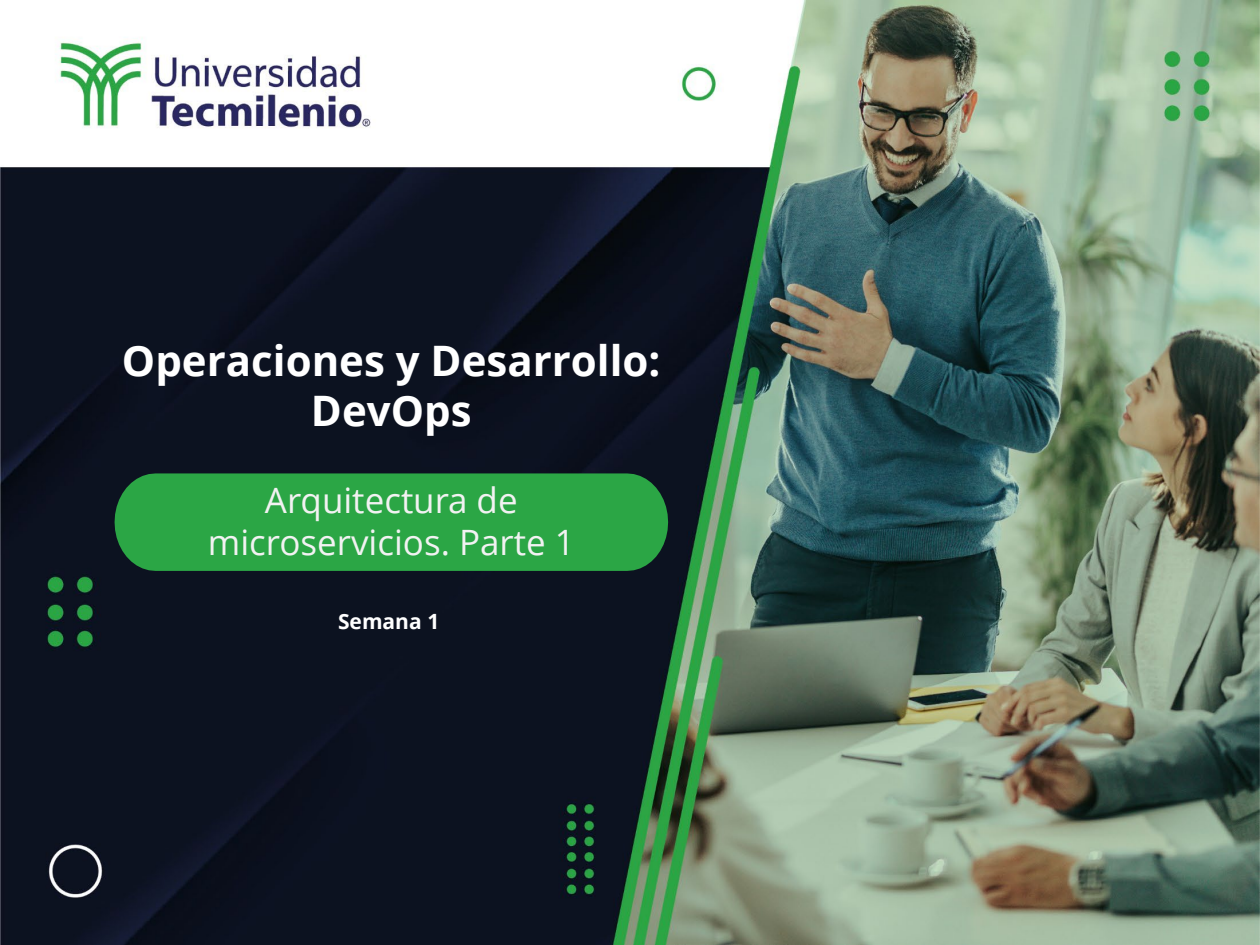
<style>
.page{position:relative;width:1260px;height:945px;background:#fff}
.page>*{position:absolute;margin:0;border:0;box-sizing:border-box;transform-origin:0 0}
.t1{font:700 42px/50.4px "Open Sans";color:#fff;text-align:center}
.t2{font:35px/42px "Open Sans";color:#f2f2f2;text-align:center}
.t3{font:700 21px "Open Sans";color:#fff}
</style>
<div class="page">
<img style="left:0;top:0;width:1260px;height:945px">
<div style="left:115px;top:473px;width:553px;height:98px;background:#2ba645"></div>
<p class="t1" style="left:122px;top:334px;width:540px">Operaciones y Desarrollo:<br>DevOps</p>
<p class="t2" style="left:208px;top:478px;width:369px">Arquitectura de microservicios. Parte 1</p>
<p class="t3" style="left:338px;top:607px;width:103px">Semana 1</p>
</div>
